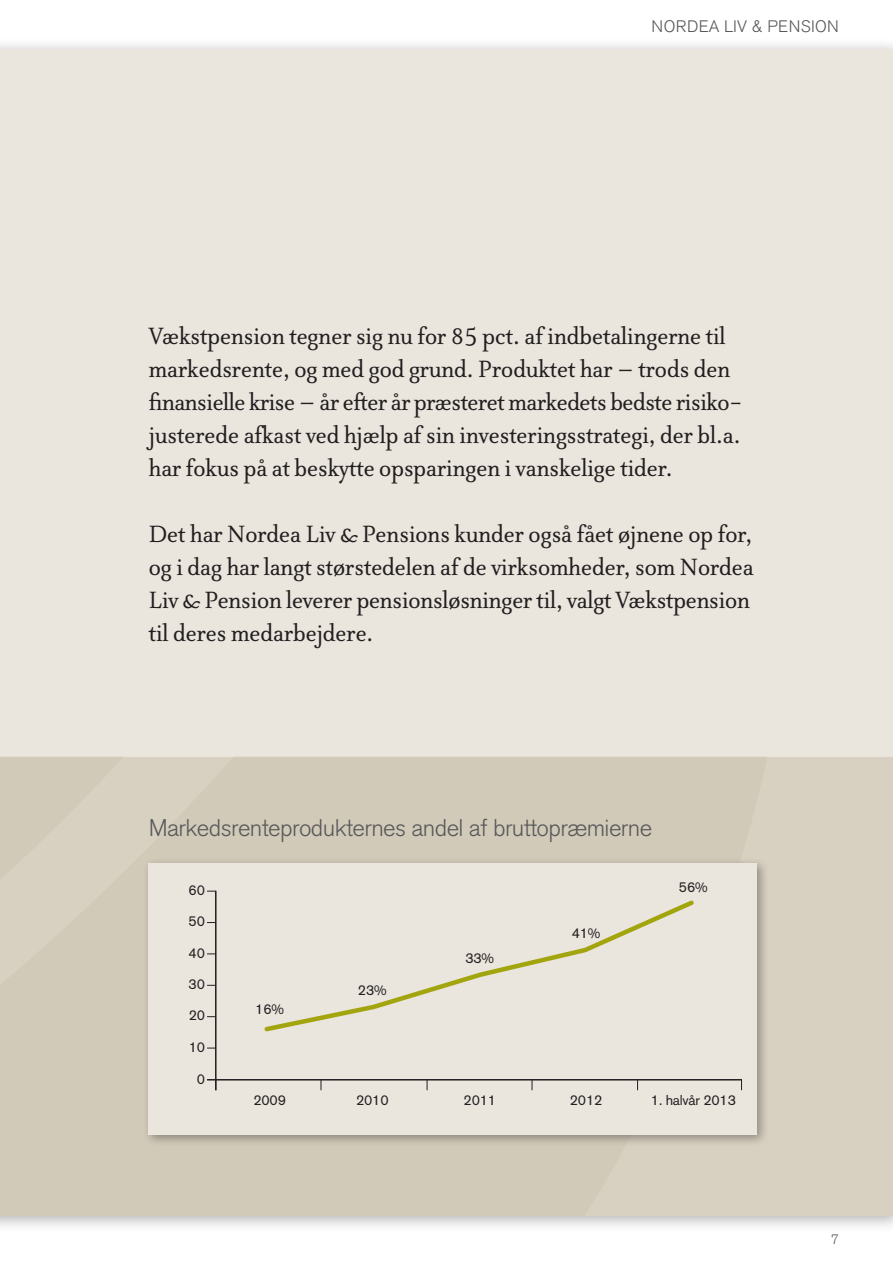
<style>
.page{position:relative;width:893px;height:1263px;background:#fff}
.page>*{position:absolute;margin:0;border:0;box-sizing:border-box;transform-origin:0 0}
.Body_text{font:27px/33px "Atma Nordea Pro";color:#231f20}
.Main_heading__inside{font:300 24px "Akzidenz Grotesk BE";letter-spacing:-.025em;color:#57585a}
.t1{font:300 16.5px "Akzidenz Grotesk BE";letter-spacing:.02em;color:#57585a}
.Main_heading__inside-2{font:14.25px "Akzidenz Grotesk BE";letter-spacing:-.015em;color:#231f20}
.t2{font:300 13.5px "Akzidenz Grotesk BE";color:#57585a}
</style>
<div class="page">
<div style="left:0;top:38px;width:893px;height:1195px;background:#231f20;opacity:.35"></div>
<div style="left:0;top:49px;width:893px;height:1166px;background:#eae6de"></div>
<div style="left:0;top:757px;width:892px;height:458px;background:#d2cab8"></div>
<div style="left:143px;top:858px;width:626px;height:289px;background:#231f20;opacity:.4"></div>
<div style="left:149px;top:864px;width:608px;height:271px;background:#eae6de"></div>
<hr style="left:215px;top:891px;width:2px;height:199px;background:#231f20">
<hr style="left:207px;top:1079px;width:535px;height:1px;background:#231f20">
<svg style="left:264px;top:900px;width:430px;height:132px"></svg>
<p class="t1" style="left:652px;top:17px;width:189px">NORDEA LIV &amp; PENSION</p>
<p class="Body_text" style="left:149px;top:319px;width:595px">Vækstpension tegner sig nu for 85 pct. af indbetalingerne til markedsrente, og med god grund. Produktet har – trods den finansielle krise – år efter år præsteret markedets bedste risiko&shy;justerede afkast ved hjælp af sin investeringsstrategi, der bl.a. har fokus på at beskytte opsparingen i vanskelige tider.</p>
<p class="Body_text" style="left:149px;top:517px;width:606px">Det har Nordea Liv &amp; Pensions kunder også fået øjnene op for, og i dag har langt størstedelen af de virksomheder, som Nordea Liv &amp; Pension leverer pensionsløsninger til, valgt Vækstpension til deres medarbejdere.</p>
<p class="Main_heading__inside" style="left:149px;top:814px;width:505px">Markedsrenteprodukternes andel af bruttopræmierne</p>
<p class="Main_heading__inside-2" style="left:188px;top:881px;width:18px">60</p>
<p class="Main_heading__inside-2" style="left:188px;top:913px;width:18px">50</p>
<p class="Main_heading__inside-2" style="left:188px;top:944px;width:18px">40</p>
<p class="Main_heading__inside-2" style="left:188px;top:975px;width:18px">30</p>
<p class="Main_heading__inside-2" style="left:189px;top:1007px;width:18px">20</p>
<p class="Main_heading__inside-2" style="left:189px;top:1038px;width:18px">10</p>
<p class="Main_heading__inside-2" style="left:197px;top:1071px;width:10px">0</p>
<p class="Main_heading__inside-2" style="left:255px;top:1001px;width:30px">16%</p>
<p class="Main_heading__inside-2" style="left:358px;top:982px;width:30px">23%</p>
<p class="Main_heading__inside-2" style="left:465px;top:949px;width:30px">33%</p>
<p class="Main_heading__inside-2" style="left:572px;top:925px;width:30px">41%</p>
<p class="Main_heading__inside-2" style="left:679px;top:878px;width:31px">56%</p>
<p class="Main_heading__inside-2" style="left:253px;top:1092px;width:34px">2009</p>
<p class="Main_heading__inside-2" style="left:356px;top:1092px;width:34px">2010</p>
<p class="Main_heading__inside-2" style="left:464px;top:1092px;width:34px">2011</p>
<p class="Main_heading__inside-2" style="left:570px;top:1092px;width:34px">2012</p>
<p class="Main_heading__inside-2" style="left:651px;top:1091px;width:87px">1. halvår 2013</p>
<p class="t2" style="left:831px;top:1232px;width:9px">7</p>
</div>
